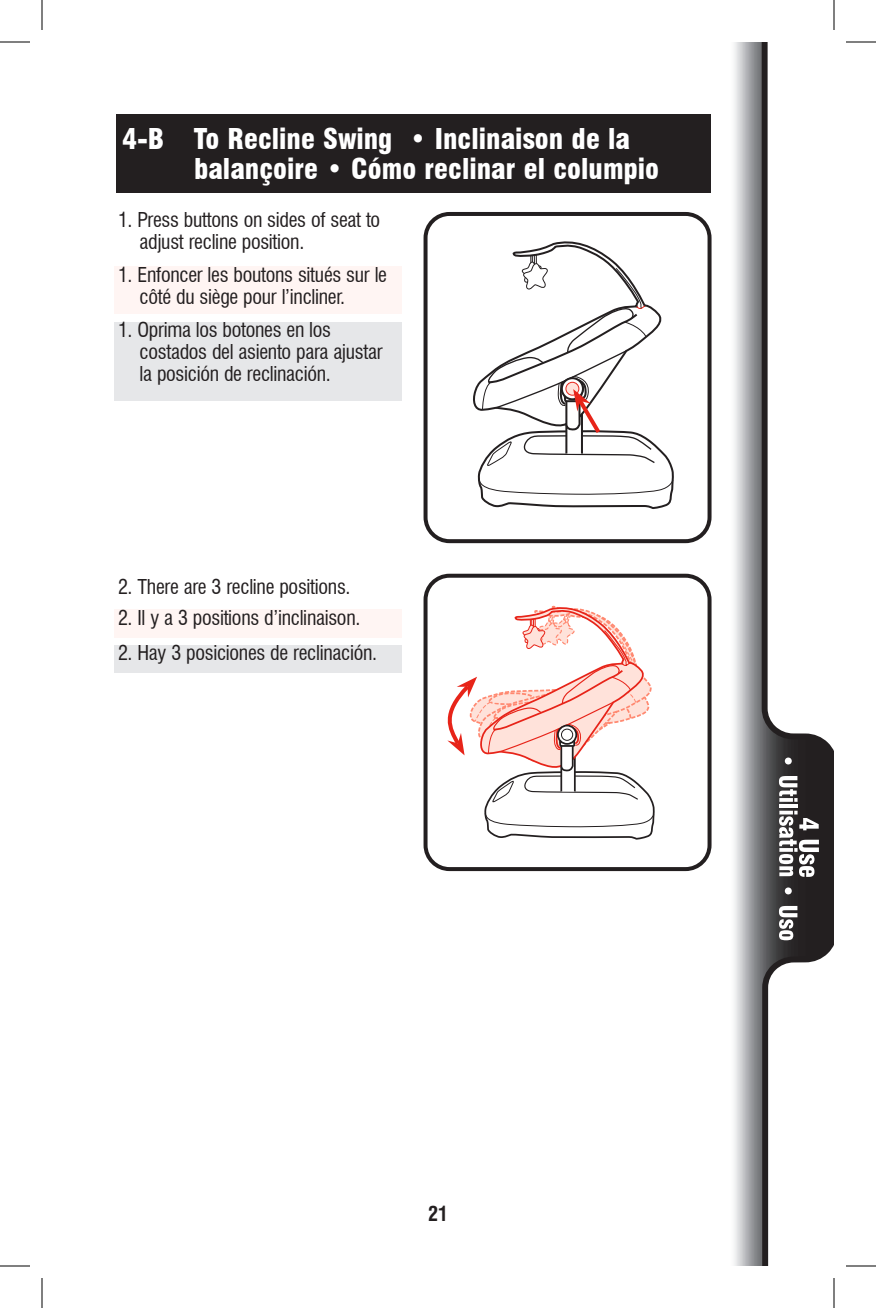
<style>
.page{position:relative;width:876px;height:1308px;background:#fff}
.page>*{position:absolute;margin:0;border:0;box-sizing:border-box;transform-origin:0 0}
.Banner{font:900 condensed 28px/30px "Swiss 721 BT";color:#fff}
.Body{font:condensed 20px/22px "Swiss 721 BT";letter-spacing:-.015em;color:#231f20}
.t1{font:700 condensed 20px "Swiss 721 BT";color:#231f20}
</style>
<div class="page">
<img style="left:734px;top:42px;width:28px;height:1224px">
<svg style="left:762px;top:42px;width:72px;height:1224px"></svg>
<svg style="left:785px;top:758px;width:7px;height:6px"></svg>
<svg style="left:779px;top:776px;width:19px;height:26px"></svg>
<hr style="left:779px;top:804px;width:18px;height:4px;background:#fff">
<svg style="left:779px;top:811px;width:40px;height:66px"></svg>
<svg style="left:785px;top:887px;width:7px;height:7px"></svg>
<svg style="left:779px;top:906px;width:18px;height:34px"></svg>
<div style="left:424px;top:212px;width:288px;height:331px;border:4px solid #231f20;border-radius:24px"></div>
<div style="left:424px;top:574px;width:288px;height:297px;border:4px solid #231f20;border-radius:24px"></div>
<div style="left:116px;top:114px;width:594px;height:78px;background:#231f20"></div>
<svg style="left:447px;top:605px;width:208px;height:235px"></svg>
<div style="left:114px;top:322px;width:288px;height:79px;background:#e6e7e9"></div>
<div style="left:114px;top:267px;width:288px;height:47px;background:#fff5f3"></div>
<svg style="left:473px;top:241px;width:201px;height:268px"></svg>
<div style="left:114px;top:645px;width:288px;height:27px;background:#e6e7e9"></div>
<div style="left:114px;top:610px;width:288px;height:28px;background:#fff5f3"></div>
<hr style="left:0;top:42px;width:30px;height:1px;background:#000">
<hr style="left:846px;top:42px;width:30px;height:1px;background:#000">
<hr style="left:0;top:1266px;width:30px;height:1px;background:#000">
<hr style="left:846px;top:1266px;width:30px;height:1px;background:#000">
<hr style="left:42px;top:0;width:1px;height:30px;background:#000">
<hr style="left:42px;top:1278px;width:1px;height:30px;background:#000">
<hr style="left:834px;top:0;width:1px;height:30px;background:#000">
<hr style="left:834px;top:1278px;width:1px;height:30px;background:#000">
<p class="Banner" style="left:194px;top:124px;width:467px;text-indent:-72px">4-B To Recline Swing • Inclinaison de la balançoire • Cómo reclinar el columpio</p>
<p class="Body" style="left:140px;top:209px;width:242px;text-indent:-22px">1. Press buttons on sides of seat to adjust recline position.</p>
<p class="Body" style="left:140px;top:264px;width:249px;text-indent:-22px">1. Enfoncer les boutons situés sur le côté du siège pour l’incliner.</p>
<p class="Body" style="left:140px;top:319px;width:244px;text-indent:-22px">1. Oprima los botones en los costados del asiento para ajustar la posición de reclinación.</p>
<p class="Body" style="left:118px;top:576px;width:234px">2. There are 3 recline positions.</p>
<p class="Body" style="left:118px;top:606px;width:244px">2. Il y a 3 positions d’inclinaison.</p>
<p class="Body" style="left:118px;top:642px;width:261px">2. Hay 3 posiciones de reclinación.</p>
<p class="t1" style="left:428px;top:1202px;width:21px">21</p>
</div>
